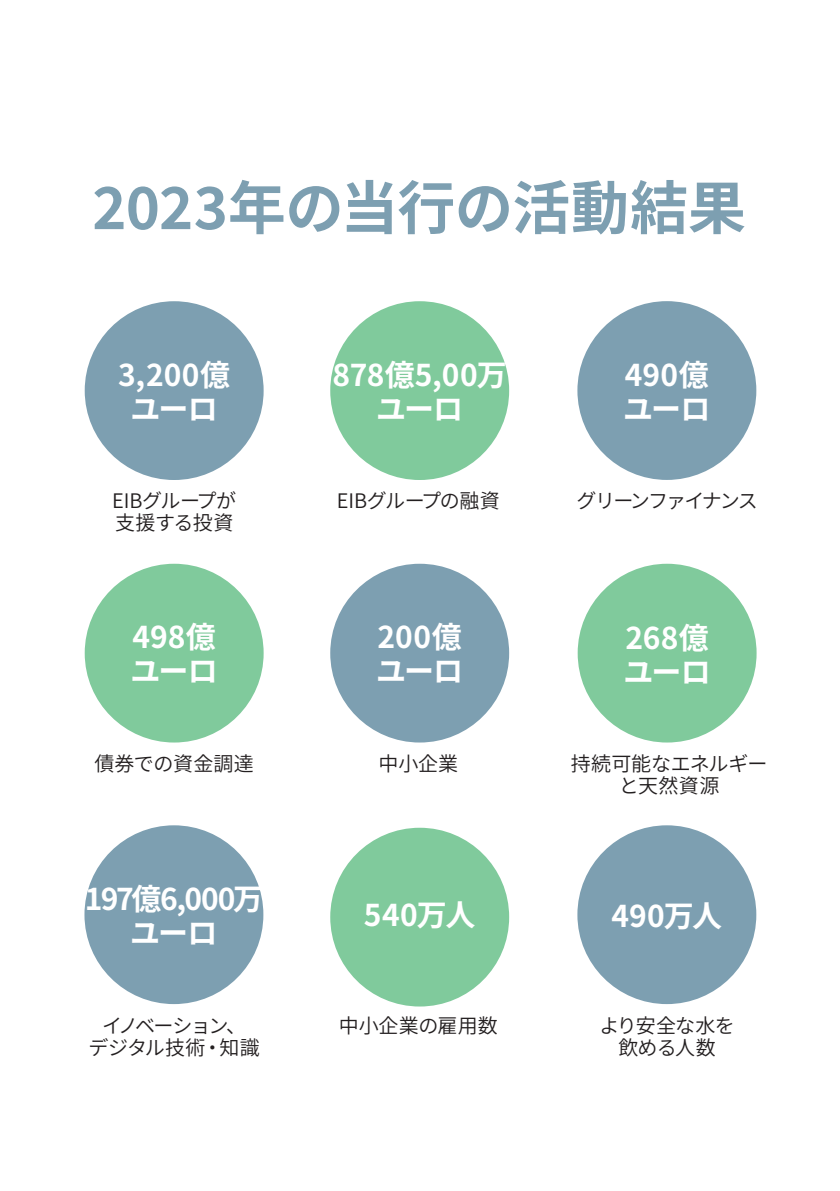
<style>
.page{position:relative;width:840px;height:1191px;background:#fff}
.page>*{position:absolute;margin:0;border:0;box-sizing:border-box;transform-origin:0 0}
.Titre{font:700 58px "Source Han Sans JP";letter-spacing:-.005em;color:#7d9fb1}
.Texte_Blanc_Bulle{font:700 30px/34px "Source Han Sans JP";letter-spacing:-.025em;color:#fff}
.Texte_Blanc_Bulle-2{font:700 30px/34px "Source Han Sans JP";letter-spacing:-.055em;color:#fff;text-align:center}
.texte_sous_bubble{font:20px/22px "Source Han Sans JP";letter-spacing:-.025em;color:#231f20}
.texte_sous_bubble-2{font:20px/22px "Source Han Sans JP";letter-spacing:-.005em;color:#231f20;text-align:center}
.texte_sous_bubble-3{font:20px/22px "Source Han Sans JP";letter-spacing:-.065em;color:#231f20;text-align:center}
.texte_sous_bubble-4{font:20px "Source Han Sans JP";letter-spacing:-.1em;color:#231f20}
.texte_sous_bubble-5{font:20px "Source Han Sans JP";color:#231f20}
</style>
<div class="page">
<div style="left:85px;top:301px;width:178px;height:179px;background:#7d9fb1;border-radius:50%"></div>
<div style="left:577px;top:301px;width:178px;height:179px;background:#7d9fb1;border-radius:50%"></div>
<div style="left:330px;top:301px;width:179px;height:179px;background:#80ca9c;border-radius:50%"></div>
<div style="left:85px;top:564px;width:178px;height:178px;background:#80ca9c;border-radius:50%"></div>
<div style="left:577px;top:564px;width:179px;height:178px;background:#80ca9c;border-radius:50%"></div>
<div style="left:330px;top:564px;width:179px;height:178px;background:#7d9fb1;border-radius:50%"></div>
<div style="left:84px;top:825px;width:179px;height:179px;background:#7d9fb1;border-radius:50%"></div>
<div style="left:577px;top:825px;width:178px;height:179px;background:#7d9fb1;border-radius:50%"></div>
<div style="left:330px;top:827px;width:179px;height:179px;background:#80ca9c;border-radius:50%"></div>
<p class="Titre" style="left:92px;top:175px;width:655px">2023年の当行の活動結果</p>
<p class="Texte_Blanc_Bulle" style="left:118px;top:358px;width:113px;text-align:center">3,200億ユーロ</p>
<p class="Texte_Blanc_Bulle" style="left:332px;top:358px;width:176px;text-align:center">878億5,00万ユーロ</p>
<p class="Texte_Blanc_Bulle" style="left:623px;top:358px;width:89px">490億ユーロ</p>
<p class="texte_sous_bubble" style="left:112px;top:490px;width:125px">EIBグループが支援する投資</p>
<p class="texte_sous_bubble" style="left:337px;top:490px;width:164px">EIBグループの融資</p>
<p class="texte_sous_bubble-4" style="left:576px;top:489px;width:183px">グリーンファイナンス</p>
<p class="Texte_Blanc_Bulle" style="left:130px;top:621px;width:89px">498億ユーロ</p>
<p class="Texte_Blanc_Bulle" style="left:376px;top:621px;width:89px">200億ユーロ</p>
<p class="Texte_Blanc_Bulle" style="left:623px;top:621px;width:89px">268億ユーロ</p>
<p class="texte_sous_bubble-2" style="left:94px;top:753px;width:161px">債券での資金調達</p>
<p class="Texte_Blanc_Bulle-2" style="left:85px;top:882px;width:180px">197億6,000万ユーロ</p>
<p class="texte_sous_bubble-3" style="left:89px;top:1015px;width:172px">イノベーション、<br>デジタル技術・知識</p>
<p class="texte_sous_bubble" style="left:378px;top:753px;width:81px">中小企業</p>
<p class="texte_sous_bubble-2" style="left:570px;top:753px;width:198px">持続可能なエネルギーと天然資源</p>
<p class="Texte_Blanc_Bulle" style="left:364px;top:899px;width:113px">540万人</p>
<p class="Texte_Blanc_Bulle" style="left:611px;top:899px;width:112px">490万人</p>
<p class="texte_sous_bubble-5" style="left:338px;top:1014px;width:161px">中小企業の雇用数</p>
<p class="texte_sous_bubble" style="left:599px;top:1015px;width:137px;text-align:center">より安全な水を飲める人数</p>
</div>
